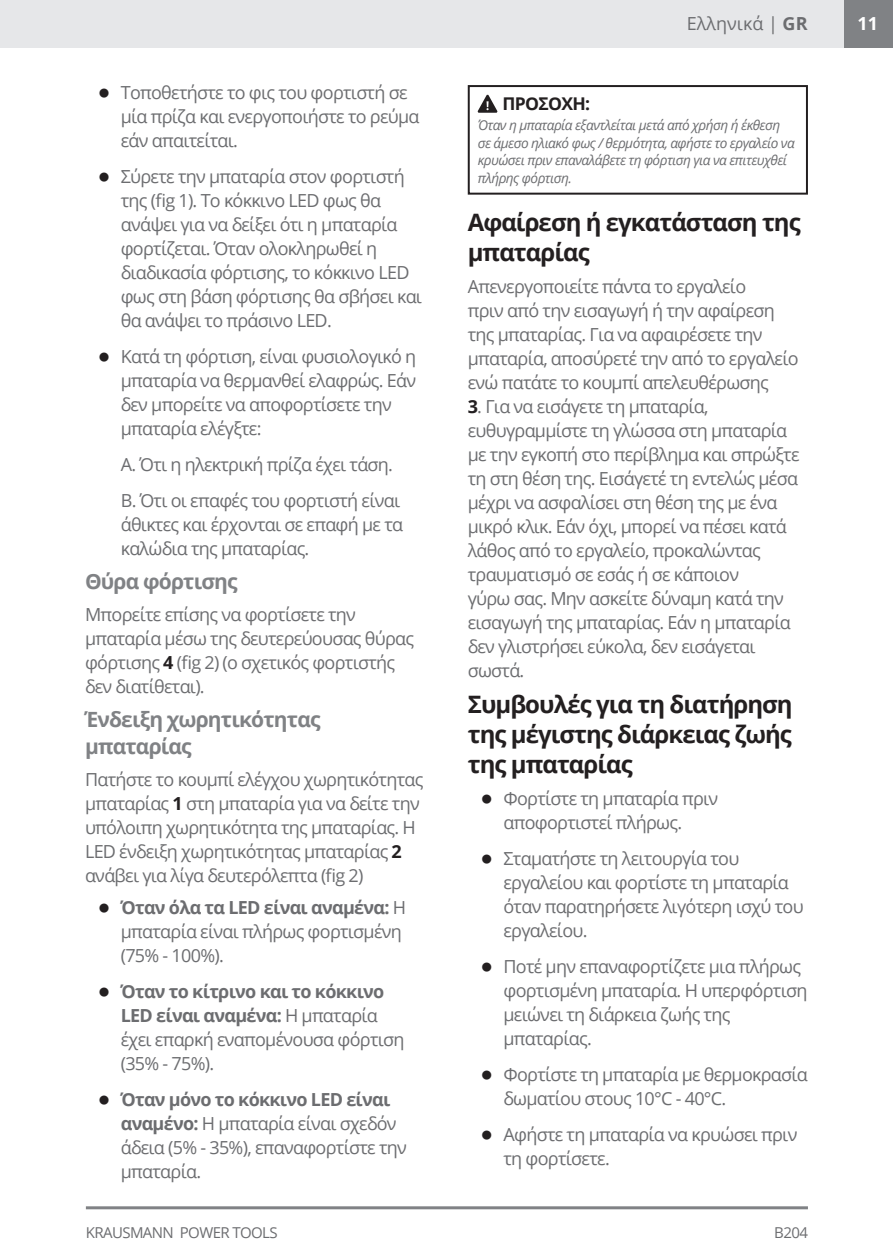
<style>
.page{position:relative;width:893px;height:1259px;background:#fff}
.page>*{position:absolute;margin:0;border:0;box-sizing:border-box;transform-origin:0 0}
.t1{font:700 24px/30px "Open Sans";letter-spacing:-.04em;color:#231f20}
.t2{font:700 21px/27px "Open Sans";letter-spacing:-.04em;color:#808285}
.t3{font:18px/24px "Open Sans";letter-spacing:-.04em;color:#6c6d70}
.t4{font:18px "Open Sans";color:#6c6d70}
.t5{font:700 18px "Open Sans";color:#fff}
.t6{font:700 17.4px "Open Sans";letter-spacing:-.04em;color:#231f20}
.t7{font:15px "Open Sans";letter-spacing:-.04em;color:#6c6d70}
.t8{font:italic 13.8px/17.7px "Open Sans";letter-spacing:-.04em;color:#6c6d70}
.s1{font-family:"Arial";font-weight:900;font-size:21px;color:#231f20}
.s2{font-weight:700;color:#231f20}
.s3{font-weight:700}
</style>
<div class="page">
<div style="left:844px;top:0;width:49px;height:48px;background:#808285"></div>
<hr style="left:86px;top:1206px;width:722px;height:3px;background:#808285">
<div style="left:0;top:0;width:844px;height:48px;background:#e6e7e9"></div>
<div style="left:468px;top:85px;width:340px;height:110px;border:2px solid #231f20"></div>
<svg style="left:477px;top:94px;width:21px;height:19px"></svg>
<p class="t3" style="left:121px;top:80px;width:300px;text-indent:-23px"><span class="s1">●</span> Τοποθετήστε το φις του φορτιστή σε μία πρίζα και ενεργοποιήστε το ρεύμα εάν απαιτείται.</p>
<p class="t3" style="left:121px;top:164px;width:303px;text-indent:-23px"><span class="s1">●</span> Σύρετε την μπαταρία στον φορτιστή της (fig 1). To κόκκινo LED φως θα ανάψει για να δείξει ότι η μπαταρία φορτίζεται. Όταν ολοκληρωθεί η διαδικασία φόρτισης, το κόκκινο LED φως στη βάση φόρτισης θα σβήσει και θα ανάψει το πράσινο LED.</p>
<p class="t3" style="left:121px;top:344px;width:297px;text-indent:-23px"><span class="s1">●</span> Κατά τη φόρτιση, είναι φυσιολογικό η μπαταρία να θερμανθεί ελαφρώς. Εάν δεν μπορείτε να αποφορτίσετε την μπαταρία ελέγξτε:</p>
<p class="t3" style="left:121px;top:446px;width:281px;line-height:36px">Α. Ότι η ηλεκτρική πρίζα έχει τάση.<br>Β. Ότι οι επαφές του φορτιστή είναι</p>
<p class="t3" style="left:121px;top:512px;width:284px">άθικτες και έρχονται σε επαφή με τα καλώδια της μπαταρίας.</p>
<p class="t2" style="left:85px;top:567px;width:154px">Θύρα φόρτισης</p>
<p class="t3" style="left:85px;top:602px;width:331px">Μπορείτε επίσης να φορτίσετε την μπαταρία μέσω της δευτερεύουσας θύρας φόρτισης <span class="s2">4</span> (fig 2) (ο σχετικός φορτιστής δεν διατίθεται).</p>
<p class="t2" style="left:85px;top:705px;width:237px">Ένδειξη χωρητικότητας μπαταρίας</p>
<p class="t3" style="left:85px;top:767px;width:340px">Πατήστε το κουμπί ελέγχου χωρητικότητας μπαταρίας <span class="s2">1</span> στη μπαταρία για να δείτε την υπόλοιπη χωρητικότητα της μπαταρίας. Η LED ένδειξη χωρητικότητας μπαταρίας <span class="s2">2 </span>ανάβει για λίγα δευτερόλεπτα (fig 2)</p>
<p class="t3" style="left:121px;top:894px;width:287px;text-indent:-23px"><span class="s1">●</span> <span class="s3">Όταν όλα τα LED είναι αναμένα:</span> Η μπαταρία είναι πλήρως φορτισμένη (75% - 100%).</p>
<p class="t3" style="left:121px;top:978px;width:285px;text-indent:-23px"><span class="s1">●</span> <span class="s3">Όταν το κίτρινο και το κόκκινο<br>LED είναι αναμένα:</span> Η μπαταρία έχει επαρκή εναπομένουσα φόρτιση (35% - 75%).</p>
<p class="t3" style="left:121px;top:1086px;width:288px;text-indent:-23px"><span class="s1">●</span> <span class="s3">Όταν μόνο το κόκκινο LED είναι αναμένο:</span> Η μπαταρία είναι σχεδόν άδεια (5% - 35%), επαναφορτίστε την μπαταρία.</p>
<p class="t4" style="left:687px;top:11px;width:122px">Ελληνικά | <span class="s3">GR</span></p>
<p class="t6" style="left:503px;top:91px;width:89px">ΠΡΟΣΟΧΗ:</p>
<p class="t8" style="left:478px;top:116px;width:319px">Όταν η μπαταρία εξαντλείται μετά από χρήση ή έκθεση σε άμεσο ηλιακό φως / θερμότητα, αφήστε το εργαλείο να κρυώσει πριν επαναλάβετε τη φόρτιση για να επιτευχθεί πλήρης φόρτιση.</p>
<h1 class="t1" style="left:468px;top:207px;width:334px">Αφαίρεση ή εγκατάσταση της μπαταρίας</h1>
<p class="t3" style="left:468px;top:274px;width:332px">Απενεργοποιείτε πάντα το εργαλείο<br>πριν από την εισαγωγή ή την αφαίρεση της μπαταρίας. Για να αφαιρέσετε την μπαταρία, αποσύρετέ την από το εργαλείο ενώ πατάτε το κουμπί απελευθέρωσης</p>
<p class="t3" style="left:468px;top:394px;width:333px"><span class="s2">3</span>. Για να εισάγετε τη μπαταρία, ευθυγραμμίστε τη γλώσσα στη μπαταρία με την εγκοπή στο περίβλημα και σπρώξτε τη στη θέση της. Εισάγετέ τη εντελώς μέσα μέχρι να ασφαλίσει στη θέση της με ένα μικρό κλικ. Εάν όχι, μπορεί να πέσει κατά λάθος από το εργαλείο, προκαλώντας τραυματισμό σε εσάς ή σε κάποιον<br>γύρω σας. Μην ασκείτε δύναμη κατά την εισαγωγή της μπαταρίας. Εάν η μπαταρία δεν γλιστρήσει εύκολα, δεν εισάγεται σωστά.</p>
<h1 class="t1" style="left:468px;top:689px;width:326px;text-align:justify">Συμβουλές για τη διατήρηση της μέγιστης διάρκειας ζωής της μπαταρίας</h1>
<p class="t3" style="left:503px;top:786px;width:216px;text-indent:-23px"><span class="s1">●</span> Φορτίστε τη μπαταρία πριν αποφορτιστεί πλήρως.</p>
<p class="t3" style="left:503px;top:846px;width:302px;text-indent:-23px"><span class="s1">●</span> Σταματήστε τη λειτουργία του εργαλείου και φορτίστε τη μπαταρία όταν παρατηρήσετε λιγότερη ισχύ του εργαλείου.</p>
<p class="t3" style="left:503px;top:954px;width:305px;text-indent:-23px"><span class="s1">●</span> Ποτέ μην επαναφορτίζετε μια πλήρως φορτισμένη μπαταρία. Η υπερφόρτιση μειώνει τη διάρκεια ζωής της μπαταρίας.</p>
<p class="t3" style="left:503px;top:1062px;width:306px;text-indent:-23px"><span class="s1">●</span> Φορτίστε τη μπαταρία με θερμοκρασία δωματίου στους 10°C - 40°C.</p>
<p class="t3" style="left:503px;top:1122px;width:295px;text-indent:-23px"><span class="s1">●</span> Αφήστε τη μπαταρία να κρυώσει πριν τη φορτίσετε.</p>
<p class="t7" style="left:86px;top:1222px;width:193px">KRAUSMANN POWER TOOLS</p>
<p class="t7" style="left:774px;top:1222px;width:35px">B204</p>
<p class="t5" style="left:857px;top:11px;width:22px">11</p>
</div>
